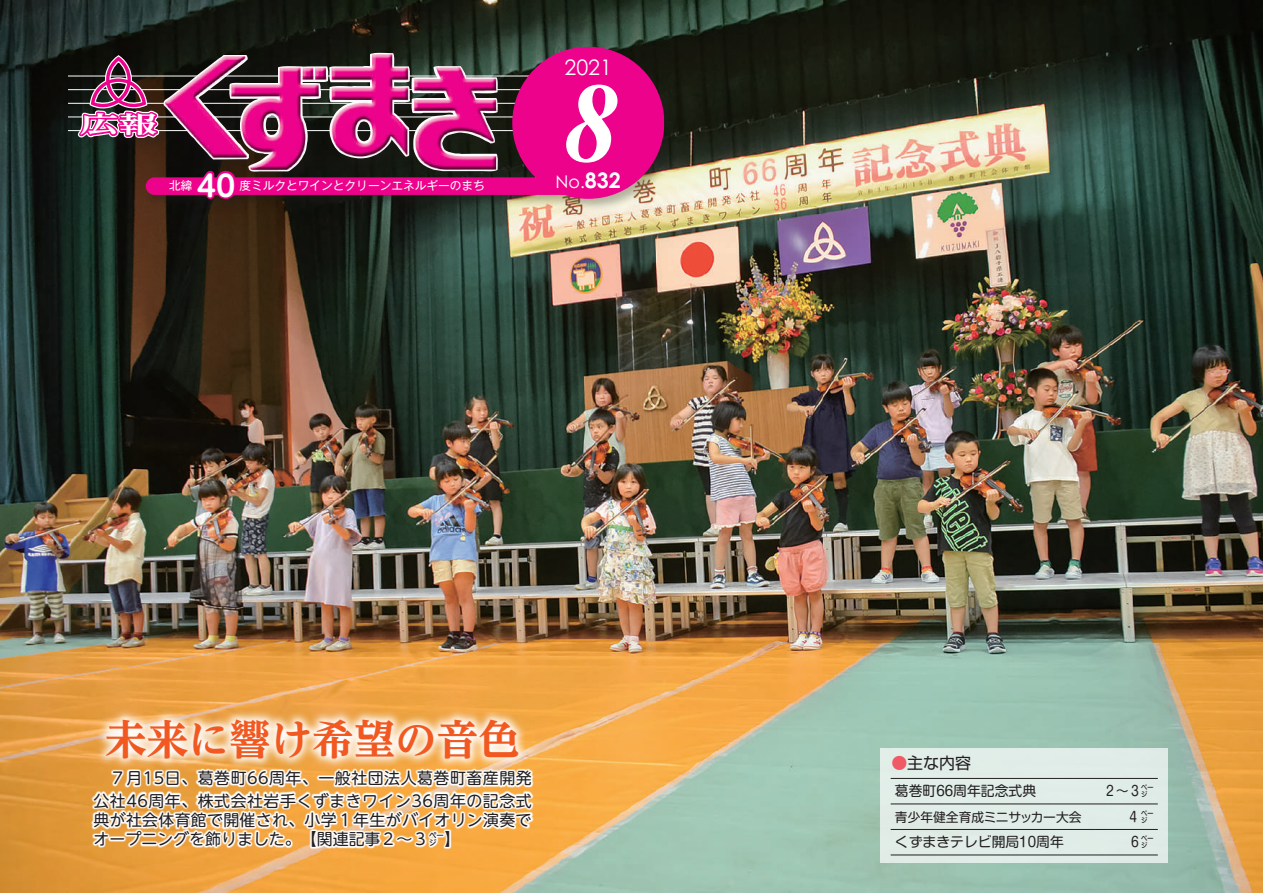
<style>
.page{position:relative;width:1263px;height:893px;background:#fff}
.page>*{position:absolute;margin:0;border:0;box-sizing:border-box;transform-origin:0 0}
.t1{font:italic 700 113.1px "Times New Roman";color:#fff}
.t2{font:700 expanded 41.4px "UD Reimin Pro";color:#f15921}
.t3{font:29.25px "UD Shin M Go Pro De Bold 90 msp RKSJ H";color:#fff}
.t4{font:23.4px "UD Reimin Pro Bold 90 msp RKSJ H";color:#fff;scale:1.67 1}
.t5{font:21.45px "Century Gothic";color:#fff}
.t6{font:700 21.45px "Century Gothic";color:#fff}
.t7{font:17.55px "Century Gothic";color:#fff}
.t8{font:15.9px/22.4px "UD Shin M Go Pro";letter-spacing:.03em;color:#231f20;text-align:right}
.t9{font:15.9px "Shin Go Pro";color:#231f20}
.t10{font:13.8px "Shin M Go Pro";color:#231f20}
.t11{font:13.8px "Shin M Go Pro";color:#231f20;scale:.9 1}
.t12{font:12.75px "Shin M Go Pro";color:#231f20}
.t13{font:11.7px "Gothic MB101 Pro Regular 90 msp RKSJ H";color:#fff}
.s1{font-weight:400;font-size:17.55px}
.s2{color:#f05a67}
</style>
<div class="page">
<img style="left:0;top:0;width:1263px;height:893px">
<div style="left:67px;top:45px;width:611px;height:167px;background:#231f20;opacity:.3"></div>
<hr style="left:68px;top:76px;width:487px;height:1px;background:#fff">
<hr style="left:68px;top:89px;width:487px;height:1px;background:#fff">
<hr style="left:68px;top:103px;width:487px;height:1px;background:#fff">
<hr style="left:68px;top:117px;width:487px;height:1px;background:#fff">
<hr style="left:68px;top:130px;width:487px;height:1px;background:#fff">
<div style="left:146px;top:177px;width:448px;height:18px;background:#ed028c;border-radius:9px"></div>
<div style="left:512px;top:47px;width:152px;height:152px;background:#ed028c;border-radius:50%"></div>
<svg style="left:193px;top:168px;width:45px;height:33px"></svg>
<svg style="left:71px;top:53px;width:92px;height:89px;background:#6d2f4f"></svg>
<img style="left:329px;top:53px;width:49px;height:49px">
<svg style="left:91px;top:768px;width:442px;height:81px"></svg>
<div style="left:880px;top:748px;width:287px;height:115px;background:#e0ede7"></div>
<hr style="left:891px;top:778px;width:203px;height:1px;background:#231f20">
<hr style="left:1094px;top:778px;width:64px;height:1px;background:#231f20">
<hr style="left:891px;top:804px;width:203px;height:1px;background:#231f20">
<hr style="left:1094px;top:804px;width:64px;height:1px;background:#231f20">
<hr style="left:891px;top:829px;width:203px;height:1px;background:#231f20">
<hr style="left:1094px;top:829px;width:64px;height:1px;background:#231f20">
<hr style="left:891px;top:855px;width:203px;height:1px;background:#231f20">
<hr style="left:1094px;top:855px;width:64px;height:1px;background:#231f20">
<svg style="left:95px;top:709px;width:434px;height:61px"></svg>
<h3 class="t4" style="left:79px;top:105px;width:48px">広報</h3>
<h3 class="t3" style="left:197px;top:162px;width:40px">40</h3>
<p class="t13" style="left:169px;top:176px;width:317px">北緯　　　　度ミルクとワインとクリーンエネルギーのまち</p>
<h3 class="t5" style="left:564px;top:53px;width:49px">2021</h3>
<h1 class="t1" style="left:562px;top:44px;width:58px">8</h1>
<h3 class="t6" style="left:580px;top:164px;width:42px"><span class="s1">.</span>832</h3>
<p class="t7" style="left:556px;top:169px;width:26px">No</p>
<h2 class="t2" style="left:105px;top:706px;width:416px">未来に響け希望の音色</h2>
<p class="t8" style="left:94px;top:766px;width:440px">７月15日、葛巻町66周年、一般社団法人葛巻町畜産開発公社46周年、株式会社岩手くずまきワイン36周年の記念式</p>
<p class="t8" style="left:94px;top:809px;width:439px;line-height:19.2px;text-align:left">典が社会体育館で開催され、小学１年生がバイオリン演奏でオープニングを飾りました。【関連記事２～３㌻【</p>
<p class="t9" style="left:891px;top:750px;width:81px"><span class="s2">●</span>主な内容</p>
<p class="t10" style="left:895px;top:780px;width:143px">葛巻町66周年記念式典</p>
<p class="t11" style="left:1104px;top:780px;width:57px">２～３㌻</p>
<p class="t12" style="left:895px;top:806px;width:188px">青少年健全育成ミニサッカー大会</p>
<p class="t11" style="left:1129px;top:806px;width:28px">㌻4</p>
<p class="t10" style="left:895px;top:831px;width:170px">くずまきテレビ開局10周年</p>
<p class="t11" style="left:1129px;top:831px;width:29px">６㌻</p>
</div>
